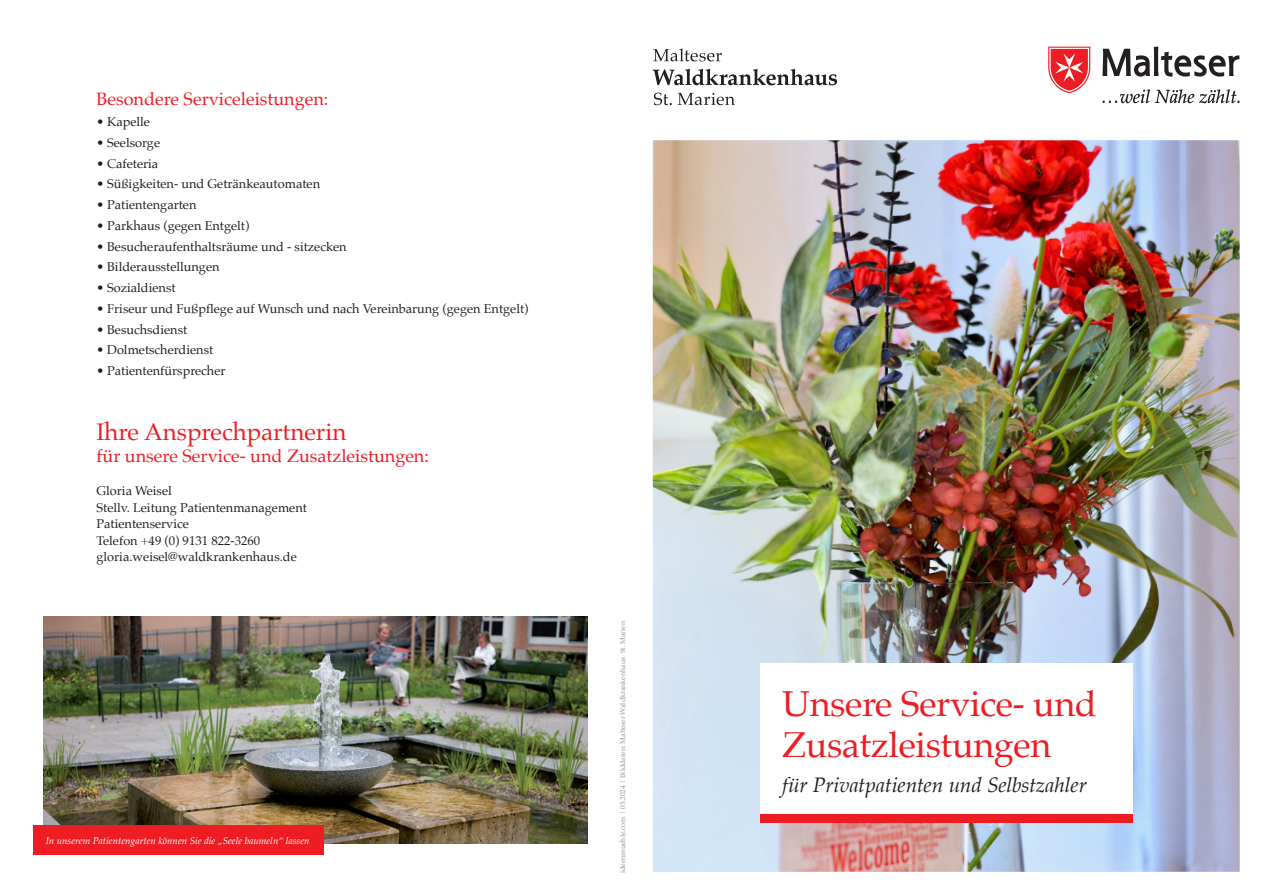
<style>
.page{position:relative;width:1263px;height:893px;background:#fff}
.page>*{position:absolute;margin:0;border:0;box-sizing:border-box;transform-origin:0 0}
.t1{font:36px/41px "Palatino";letter-spacing:-.01em;color:#ee1d23}
.t2{font:24px "Palatino";color:#ee1d23}
.t3{font:italic 21px "Palatino";letter-spacing:-.01em;color:#231f20}
.t4{font:18px "Palatino";color:#ee1d23}
.t5{font:12.75px/16.5px "Palatino";color:#231f20}
.t6{font:italic 9.75px "Palatino";color:#fff}
.t7{font:7.2px "Palatino";color:#939598}
</style>
<div class="page">
<svg style="left:1048px;top:47px;width:42px;height:46px"></svg>
<svg style="left:1102px;top:47px;width:137px;height:30px"></svg>
<svg style="left:1102px;top:89px;width:137px;height:14px"></svg>
<img style="left:653px;top:140px;width:586px;height:732px">
<div style="left:760px;top:663px;width:372px;height:158px;background:#fff"></div>
<div style="left:760px;top:814px;width:372px;height:9px;background:#ee1d23"></div>
<img style="left:44px;top:617px;width:543px;height:227px">
<div style="left:33px;top:825px;width:291px;height:30px;background:#ee1d23"></div>
<svg style="left:654px;top:93px;width:81px;height:12px"></svg>
<svg style="left:653px;top:69px;width:184px;height:16px"></svg>
<svg style="left:653px;top:48px;width:69px;height:13px"></svg>
<h3 class="t4" style="left:97px;top:84px;width:233px">Besondere Serviceleistungen:</h3>
<p class="t5" style="left:97px;top:113px;width:55px">• Kapelle</p>
<p class="t5" style="left:97px;top:134px;width:65px">• Seelsorge</p>
<p class="t5" style="left:97px;top:155px;width:63px">• Cafeteria</p>
<p class="t5" style="left:97px;top:176px;width:225px">• Süßigkeiten- und Getränkeautomaten</p>
<p class="t5" style="left:97px;top:196px;width:101px">• Patientengarten</p>
<p class="t5" style="left:97px;top:217px;width:154px">• Parkhaus (gegen Entgelt)</p>
<p class="t5" style="left:97px;top:238px;width:252px">• Besucheraufenthaltsräume und - sitzecken</p>
<p class="t5" style="left:97px;top:259px;width:125px">• Bilderausstellungen</p>
<p class="t5" style="left:97px;top:279px;width:81px">• Sozialdienst</p>
<p class="t5" style="left:97px;top:300px;width:433px">• Friseur und Fußpflege auf Wunsch und nach Vereinbarung (gegen Entgelt)</p>
<p class="t5" style="left:97px;top:321px;width:92px">• Besuchsdienst</p>
<p class="t5" style="left:97px;top:342px;width:118px">• Dolmetscherdienst</p>
<p class="t5" style="left:97px;top:362px;width:130px">• Patientenfürsprecher</p>
<h2 class="t2" style="left:97px;top:412px;width:251px">Ihre Ansprechpartnerin</h2>
<h3 class="t4" style="left:97px;top:441px;width:334px">für unsere Service- und Zusatzleistungen:</h3>
<p class="t5" style="left:97px;top:482px;width:212px">Gloria Weisel<br>Stellv. Leitung Patientenmanagement<br>Patientenservice<br>Telefon +49 (0) 9131 822-3260 gloria.weisel@waldkrankenhaus.de</p>
<p class="t6" style="left:46px;top:832px;width:265px">In unserem Patientengarten können Sie die „Seele baumeln“ lassen</p>
<p class="t7" style="left:617px;top:873px;width:253px;rotate:-90deg">ideenmuehle.com | 03.2024 | Bilddaten: Malteser Waldkrankenhaus St. Marien</p>
<h1 class="t1" style="left:782px;top:683px;width:316px">Unsere Service- und<br>Zusatzleistungen</h1>
<h3 class="t3" style="left:782px;top:767px;width:306px">für Privatpatienten und Selbstzahler</h3>
</div>
